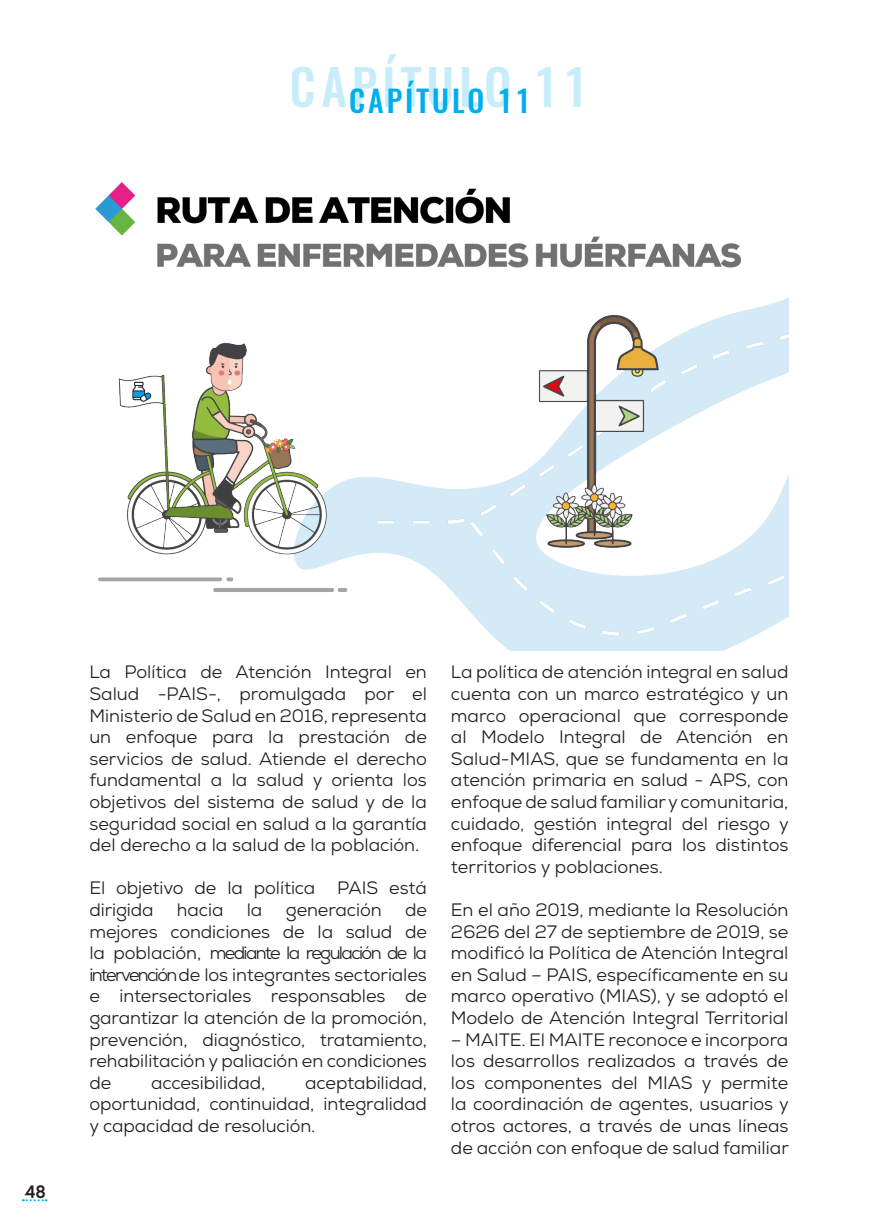
<style>
.page{position:relative;width:879px;height:1219px;background:#fff}
.page>*{position:absolute;margin:0;border:0;box-sizing:border-box;transform-origin:0 0}
.t1{font:500 49.2px "Oswald";letter-spacing:.1em;color:#00aeef}
.t2{font:500 30px "Oswald";letter-spacing:.1em;color:#00aeef}
.t3{font:18px/21.6px "Nexa";letter-spacing:-.005em;color:#231f20;text-align:justify}
.t4{font:700 18px "Europa";color:#231f20}
</style>
<div class="page">
<svg style="left:23px;top:1199px;width:24px;height:2px"></svg>
<img style="left:99px;top:298px;width:689px;height:352px">
<img style="left:95px;top:182px;width:646px;height:86px">
<h1 class="t1" style="left:290px;top:52px;width:299px">CAPÍTULO 11</h1>
<p class="t2" style="left:349px;top:80px;width:183px">CAPÍTULO 11</p>
<p class="t4" style="left:25px;top:1180px;width:23px">48</p>
<p class="t3" style="left:89px;top:661px;width:339px">La Política de Atención Integral en Salud -PAIS-, promulgada por el Ministerio de Salud en 2016, representa un enfoque para la prestación de servicios de salud. Atiende el derecho fundamental a la salud y orienta los objetivos del sistema de salud y de la seguridad social en salud a la garantía del derecho a la salud de la población.</p>
<p class="t3" style="left:89px;top:877px;width:339px">El objetivo de la política PAIS está dirigida</p>
<p class="t3" style="left:177px;top:899px;width:48px">hacia</p>
<p class="t3" style="left:247px;top:899px;width:17px">la</p>
<p class="t3" style="left:286px;top:899px;width:97px">generación</p>
<p class="t3" style="left:89px;top:899px;width:339px;text-indent:316px">de mejores condiciones de la salud de la población, mediante la regulación de la intervención de los integrantes sectoriales e intersectoriales responsables de garantizar la atención de la promoción, prevención, diagnóstico, tratamiento, rehabilitación y paliación en condiciones de</p>
<p class="t3" style="left:89px;top:1072px;width:339px;text-indent:216px">aceptabilidad, oportunidad, continuidad, integralidad y capacidad de resolución.</p>
<p class="t3" style="left:151px;top:1072px;width:116px">accesibilidad,</p>
<p class="t3" style="left:451px;top:661px;width:339px">La política de atención integral en salud cuenta con un marco estratégico y un marco operacional que corresponde al Modelo Integral de Atención en Salud-MIAS, que se fundamenta en la atención primaria en salud - APS, con enfoque de salud familiar y comunitaria, cuidado, gestión integral del riesgo y enfoque diferencial para los distintos territorios y poblaciones.</p>
<p class="t3" style="left:451px;top:899px;width:339px">En el año 2019, mediante la Resolución 2626 del 27 de septiembre de 2019, se modificó la Política de Atención Integral en Salud – PAIS, específicamente en su marco operativo (MIAS), y se adoptó el Modelo de Atención Integral Territorial</p>
<p class="t3" style="left:451px;top:1029px;width:339px">– MAITE. El MAITE reconoce e incorpora los desarrollos realizados a través de los componentes del MIAS y permite la coordinación de agentes, usuarios y otros actores, a través de unas líneas de acción con enfoque de salud familiar</p>
</div>
